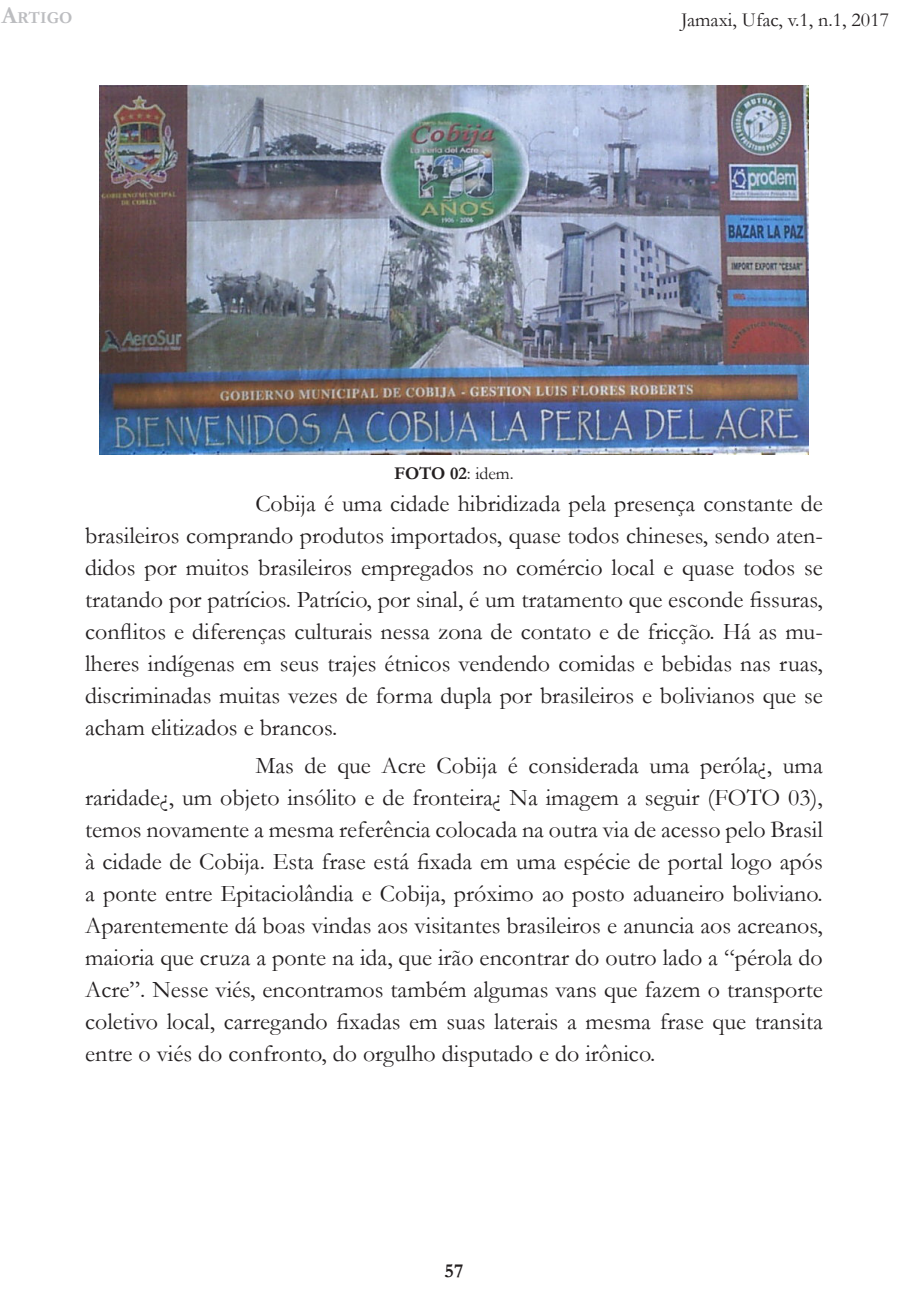
<style>
.page{position:relative;width:908px;height:1304px;background:#fff}
.page>*{position:absolute;margin:0;border:0;box-sizing:border-box;transform-origin:0 0}
.text{font:24px/32px "Garamond";color:#231f20;text-align:justify}
.t1{font:20px "Garamond";color:#231f20}
.t2{font:700 20px "Garamond";color:#231f20}
.t3{font:700 18px "Garamond";letter-spacing:-.01em;color:#231f20}
.t4{font:700 16.8px "Garamond";color:#bcbdc0}
.s1{font-size:24px}
.s2{font-weight:400}
</style>
<div class="page">
<img style="left:99px;top:85px;width:709px;height:370px">
<p class="t4" style="left:1px;top:7px;width:72px"><span class="s1">A</span>rtigo</p>
<p class="t1" style="left:680px;top:6px;width:209px">Jamaxi, Ufac, v.1, n.1, 2017</p>
<p class="t3" style="left:394px;top:461px;width:121px">FOTO 02<span class="s2">: idem.</span></p>
<p class="text" style="left:85px;top:487px;width:739px;text-indent:170px">Cobija é uma cidade hibridizada pela presença constante de brasileiros comprando produtos importados, quase todos chineses, sendo aten&shy;didos por muitos brasileiros empregados no comércio local e quase todos se tratando por patrícios. Patrício, por sinal, é um tratamento que esconde fissuras, conflitos e diferenças culturais nessa zona de contato e de fricção. Há as mu&shy;lheres indígenas em seus trajes étnicos vendendo comidas e bebidas nas ruas, discriminadas muitas vezes de forma dupla por brasileiros e bolivianos que se acham elitizados e brancos.</p>
<p class="text" style="left:85px;top:748px;width:739px;text-indent:170px">Mas de que Acre Cobija é considerada uma peróla¿, uma raridade¿, um objeto insólito e de fronteira¿ Na imagem a seguir (FOTO 03), temos novamente a mesma referência colocada na outra via de acesso pelo Brasil à cidade de Cobija. Esta frase está fixada em uma espécie de portal logo após a ponte entre Epitaciolândia e Cobija, próximo ao posto aduaneiro boliviano.<br>Aparentemente dá boas vindas aos visitantes brasileiros e anuncia aos acreanos, maioria que cruza a ponte na ida, que irão encontrar do outro lado a “pérola do Acre”. Nesse viés, encontramos também algumas vans que fazem o transporte coletivo local, carregando fixadas em suas laterais a mesma frase que transita entre o viés do confronto, do orgulho disputado e do irônico.</p>
<p class="t2" style="left:444px;top:1257px;width:20px">57</p>
</div>
